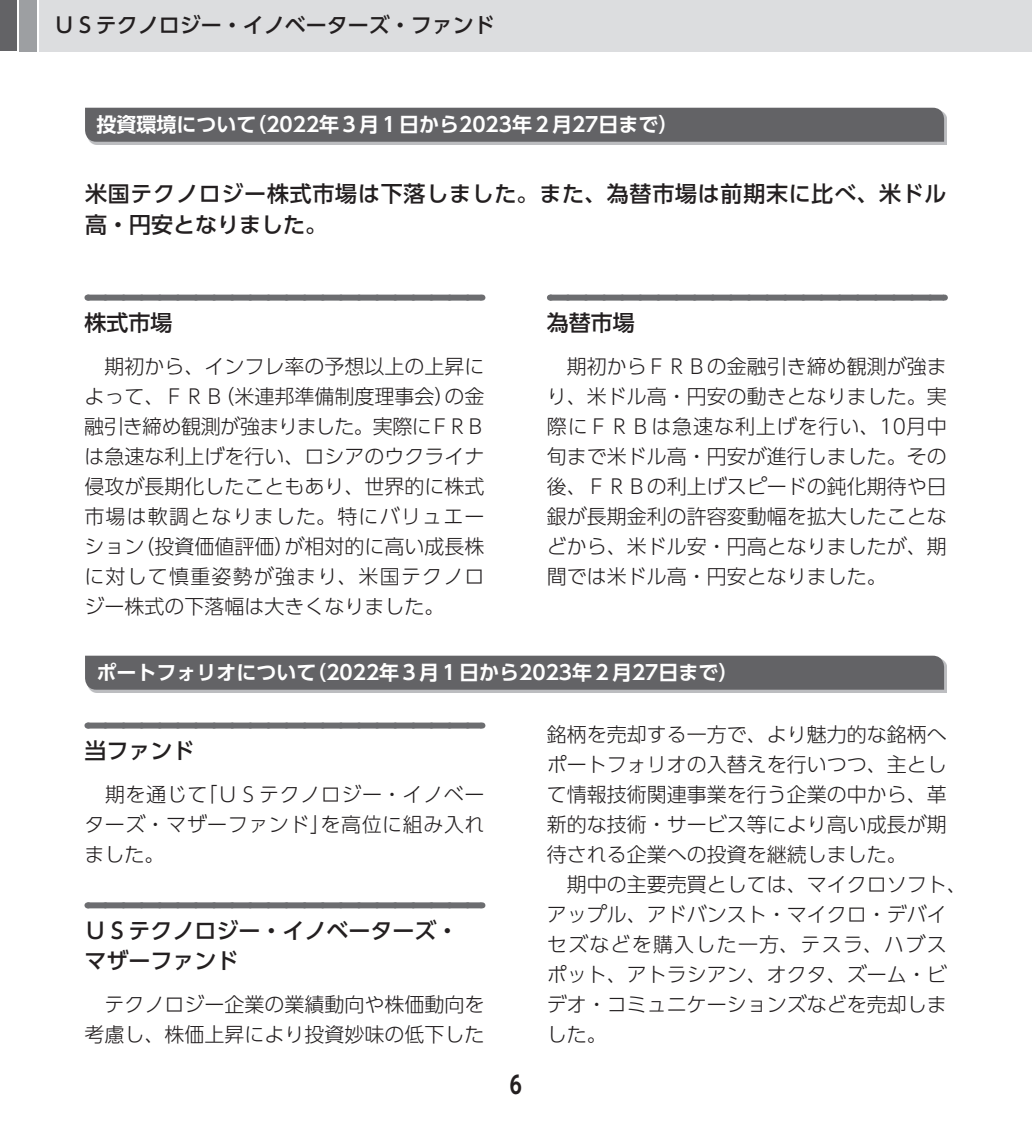
<style>
.page{position:relative;width:1032px;height:1134px;background:#fff}
.page>*{position:absolute;margin:0;border:0;box-sizing:border-box;transform-origin:0 0}
.t1{font:700 24px "UD Shin Go Pro De";color:#231f20}
.t2{font:500 22px/31px "UD Shin Go Pro";letter-spacing:.035em;color:#231f20}
.t3{font:500 22px/30px "UD Shin Go Pro";color:#231f20}
.t4{font:500 21px "UD Shin Go Pro";color:#231f20}
.t5{font:300 20px/30px "UD Shin Go Pro";color:#231f20;text-align:justify}
.t6{font:700 20px "UD Shin Go Pro De";color:#fff}
</style>
<div class="page">
<div style="left:0;top:0;width:17px;height:51px;background:#636366"></div>
<div style="left:20px;top:0;width:17px;height:51px;background:#9d9fa2"></div>
<div style="left:40px;top:0;width:992px;height:51px;background:#dcdddf"></div>
<div style="left:88px;top:110px;width:859px;height:35px;background:#bcbdc0"></div>
<div style="left:85px;top:108px;width:859px;height:34px;background:#636366"></div>
<div style="left:87px;top:295px;width:394px;height:6px;background:#6c6d70"></div>
<svg style="left:105px;top:300px;width:367px;height:1px"></svg>
<div style="left:550px;top:295px;width:394px;height:6px;background:#6c6d70"></div>
<svg style="left:568px;top:300px;width:367px;height:1px"></svg>
<div style="left:88px;top:658px;width:859px;height:35px;background:#bcbdc0"></div>
<div style="left:85px;top:656px;width:859px;height:34px;background:#636366"></div>
<div style="left:87px;top:722px;width:394px;height:6px;background:#6c6d70"></div>
<svg style="left:105px;top:722px;width:367px;height:1px"></svg>
<div style="left:87px;top:902px;width:394px;height:6px;background:#6c6d70"></div>
<svg style="left:105px;top:902px;width:367px;height:1px"></svg>
<p class="t4" style="left:54px;top:8px;width:443px">ＵＳテクノロジー・イノベーターズ・ファンド</p>
<p class="t6" style="left:96px;top:108px;width:583px">投資環境について（2022年３月１日から2023年２月27日まで）</p>
<p class="t2" style="left:85px;top:178px;width:863px">米国テクノロジー株式市場は下落しました。また、為替市場は前期末に比べ、米ドル高・円安となりました。</p>
<p class="t3" style="left:84px;top:307px;width:89px">株式市場</p>
<p class="t5" style="left:84px;top:350px;width:403px">　期初から、インフレ率の予想以上の上昇によって、ＦＲＢ（米連邦準備制度理事会）の金融引き締め観測が強まりました。実際にＦＲＢは急速な利上げを行い、ロシアのウクライナ侵攻が長期化したこともあり、世界的に株式市場は軟調となりました。特にバリュエーション（投資価値評価）が相対的に高い成長株に対して慎重姿勢が強まり、米国テクノロジー株式の下落幅は大きくなりました。</p>
<p class="t3" style="left:547px;top:307px;width:89px">為替市場</p>
<p class="t5" style="left:547px;top:350px;width:402px">　期初からＦＲＢの金融引き締め観測が強まり、米ドル高・円安の動きとなりました。実際にＦＲＢは急速な利上げを行い、10月中旬まで米ドル高・円安が進行しました。その後、ＦＲＢの利上げスピードの鈍化期待や日銀が長期金利の許容変動幅を拡大したことなどから、米ドル安・円高となりましたが、期間では米ドル高・円安となりました。</p>
<p class="t6" style="left:96px;top:656px;width:643px">ポートフォリオについて（2022年３月１日から2023年２月27日まで）</p>
<p class="t3" style="left:84px;top:735px;width:111px">当ファンド</p>
<p class="t5" style="left:84px;top:778px;width:402px;text-indent:21px">期を通じて「ＵＳテクノロジー・イノベーターズ・マザーファンド」を高位に組み入れました。</p>
<p class="t3" style="left:84px;top:915px;width:375px">ＵＳテクノロジー・イノベーターズ・マザーファンド</p>
<p class="t5" style="left:84px;top:988px;width:401px">　テクノロジー企業の業績動向や株価動向を考慮し、株価上昇により投資妙味の低下した</p>
<p class="t1" style="left:510px;top:1065px;width:14px">6</p>
<p class="t5" style="left:547px;top:718px;width:421px;text-align:left">銘柄を売却する一方で、より魅力的な銘柄へポートフォリオの入替えを行いつつ、主として情報技術関連事業を行う企業の中から、革新的な技術・サービス等により高い成長が期待される企業への投資を継続しました。<br>　期中の主要売買としては、マイクロソフト、アップル、アドバンスト・マイクロ・デバイセズなどを購入した一方、テスラ、ハブスポット、アトラシアン、オクタ、ズーム・ビデオ・コミュニケーションズなどを売却しました。</p>
</div>
